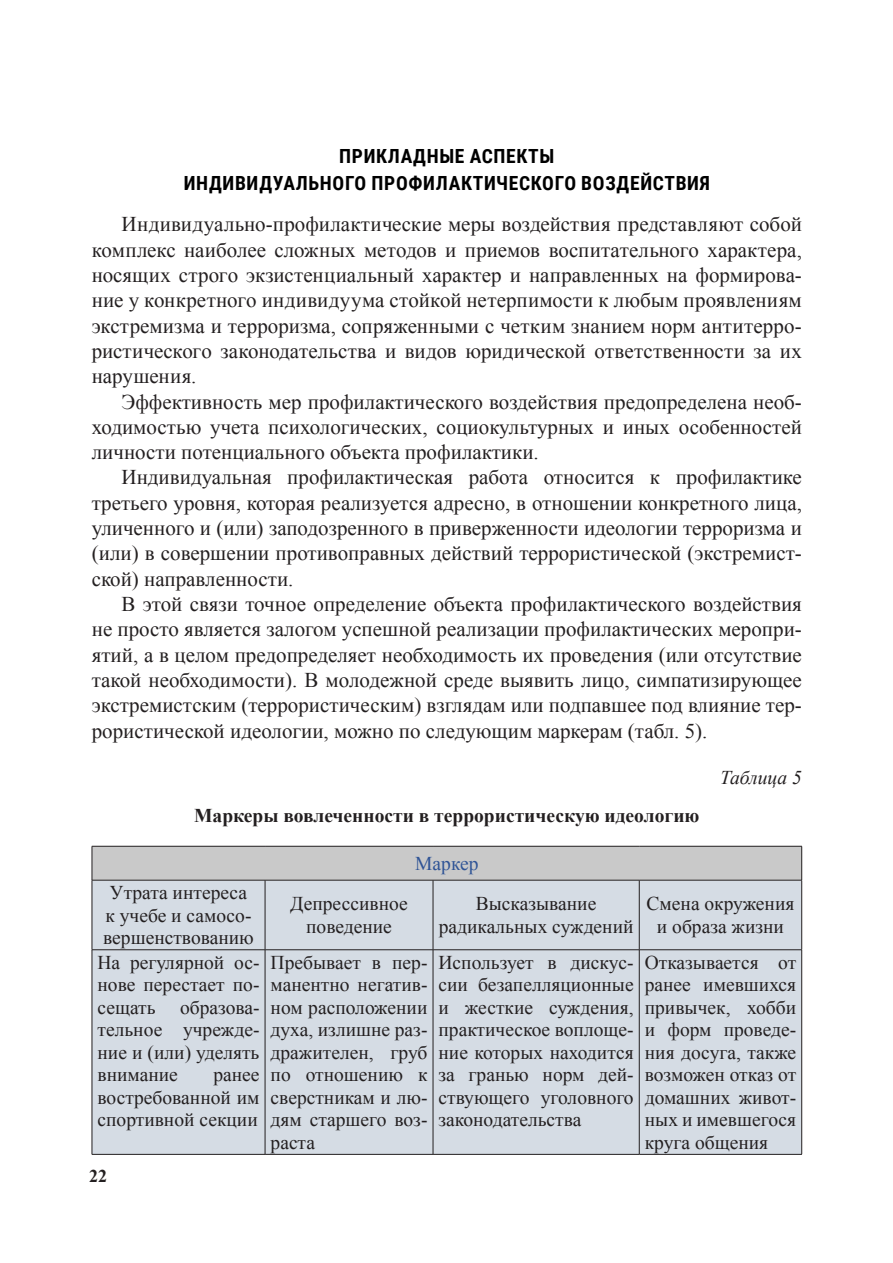
<style>
.page{position:relative;width:893px;height:1263px;background:#fff}
.page>*{position:absolute;margin:0;border:0;box-sizing:border-box;transform-origin:0 0}
.t1{font:21px/25.3px "Times New Roman";color:#231f20;text-align:justify}
.t2{font:19.5px/22.5px "Times New Roman";color:#231f20;text-align:justify}
.t3{font:700 19.5px/26.8px "Roboto Condensed";letter-spacing:.035em;color:#000;text-align:center}
.t4{font:700 19.5px "Times New Roman";color:#231f20}
.t5{font:italic 19.5px "Times New Roman";color:#231f20}
.t6{font:19.5px "Times New Roman";color:#2f5496}
.t7{font:700 18px "Times New Roman";color:#231f20}
</style>
<div class="page">
<div style="left:92px;top:846px;width:710px;height:34px;background:#c9c9c9"></div>
<div style="left:93px;top:881px;width:708px;height:273px;background:#d5dce4"></div>
<hr style="left:92px;top:846px;width:173px;height:1px;background:#231f20">
<hr style="left:92px;top:846px;width:1px;height:34px;background:#231f20">
<hr style="left:265px;top:846px;width:168px;height:1px;background:#231f20">
<hr style="left:433px;top:846px;width:206px;height:1px;background:#231f20">
<hr style="left:639px;top:846px;width:163px;height:1px;background:#231f20">
<hr style="left:801px;top:846px;width:1px;height:34px;background:#231f20">
<hr style="left:92px;top:880px;width:173px;height:1px;background:#231f20">
<hr style="left:92px;top:880px;width:1px;height:69px;background:#231f20">
<hr style="left:265px;top:880px;width:168px;height:1px;background:#231f20">
<hr style="left:265px;top:880px;width:1px;height:69px;background:#231f20">
<hr style="left:433px;top:880px;width:206px;height:1px;background:#231f20">
<hr style="left:433px;top:880px;width:1px;height:69px;background:#231f20">
<hr style="left:639px;top:880px;width:163px;height:1px;background:#231f20">
<hr style="left:639px;top:880px;width:1px;height:69px;background:#231f20">
<hr style="left:801px;top:880px;width:1px;height:69px;background:#231f20">
<hr style="left:92px;top:949px;width:173px;height:1px;background:#231f20">
<hr style="left:92px;top:950px;width:1px;height:204px;background:#231f20">
<hr style="left:265px;top:949px;width:168px;height:1px;background:#231f20">
<hr style="left:265px;top:950px;width:1px;height:204px;background:#231f20">
<hr style="left:433px;top:949px;width:206px;height:1px;background:#231f20">
<hr style="left:433px;top:950px;width:1px;height:204px;background:#231f20">
<hr style="left:639px;top:949px;width:163px;height:1px;background:#231f20">
<hr style="left:639px;top:950px;width:1px;height:204px;background:#231f20">
<hr style="left:801px;top:950px;width:1px;height:204px;background:#231f20">
<hr style="left:92px;top:1154px;width:173px;height:1px;background:#231f20">
<hr style="left:265px;top:1154px;width:168px;height:1px;background:#231f20">
<hr style="left:433px;top:1154px;width:206px;height:1px;background:#231f20">
<hr style="left:639px;top:1154px;width:163px;height:1px;background:#231f20">
<p class="t3" style="left:184px;top:142px;width:528px">ПРИКЛАДНЫЕ АСПЕКТЫ<br>ИНДИВИДУАЛЬНОГО ПРОФИЛАКТИЧЕСКОГО ВОЗДЕЙСТВИЯ</p>
<p class="t1" style="left:92px;top:211px;width:712px;text-indent:30px">Индивидуально-профилактические меры воздействия представляют собой комплекс наиболее сложных методов и приемов воспитательного характера, носящих строго экзистенциальный характер и направленных на формирова&shy;ние у конкретного индивидуума стойкой нетерпимости к любым проявлениям экстремизма и терроризма, сопряженными с четким знанием норм антитерро&shy;ристического законодательства и видов юридической ответственности за их нарушения.</p>
<p class="t1" style="left:92px;top:388px;width:712px;text-indent:30px">Эффективность мер профилактического воздействия предопределена необ&shy;ходимостью учета психологических, социокультурных и иных особенностей личности потенциального объекта профилактики.</p>
<p class="t1" style="left:92px;top:464px;width:712px;text-indent:30px">Индивидуальная профилактическая работа относится к профилактике третьего уровня, которая реализуется адресно, в отношении конкретного лица, уличенного и (или) заподозренного в приверженности идеологии терроризма и (или) в совершении противоправных действий террористической (экстремист&shy;ской) направленности.</p>
<p class="t1" style="left:92px;top:591px;width:712px;text-indent:30px">В этой связи точное определение объекта профилактического воздействия не просто является залогом успешной реализации профилактических меропри&shy;ятий, а в целом предопределяет необходимость их проведения (или отсутствие такой необходимости). В молодежной среде выявить лицо, симпатизирующее экстремистским (террористическим) взглядам или подпавшее под влияние тер&shy;рористической идеологии, можно по следующим маркерам (табл. 5).</p>
<p class="t5" style="left:720px;top:764px;width:83px">Таблица 5</p>
<p class="t4" style="left:194px;top:802px;width:507px">Маркеры вовлеченности в террористическую идеологию</p>
<p class="t6" style="left:415px;top:850px;width:65px">Маркер</p>
<p class="t2" style="left:103px;top:881px;width:152px;text-align:center">Утрата интереса к учебе и самосо&shy;вершенствованию</p>
<p class="t2" style="left:290px;top:892px;width:119px;text-align:center">Депрессивное поведение</p>
<p class="t2" style="left:439px;top:892px;width:196px;text-align:center">Высказывание радикальных суждений</p>
<p class="t2" style="left:646px;top:892px;width:149px;text-align:center">Смена окружения и образа жизни</p>
<p class="t2" style="left:97px;top:951px;width:164px">На регулярной ос&shy;нове перестает по&shy;сещать</p>
<p class="t2" style="left:271px;top:951px;width:158px">Пребывает в пер&shy;манентно негатив&shy;ном расположении духа, излишне раз&shy;дражителен, груб по отношению к сверстникам и лю&shy;дям старшего воз&shy;раста</p>
<p class="t2" style="left:439px;top:951px;width:197px">Использует в дискус&shy;сии безапелляционные и жесткие суждения, практическое воплоще&shy;ние которых находится за гранью норм дей&shy;ствующего уголовного законодательства</p>
<p class="t2" style="left:645px;top:951px;width:153px">Отказывается от ранее имевшихся привычек, хобби и форм проведе&shy;ния досуга, также возможен отказ от домашних живот&shy;ных и имевшегося круга общения</p>
<p class="t2" style="left:97px;top:996px;width:164px;text-indent:83px">образова&shy;тельное учрежде&shy;ние и (или) уделять внимание</p>
<p class="t2" style="left:97px;top:1063px;width:164px;text-indent:116px">ранее востребованной им спортивной секции</p>
<p class="t7" style="left:89px;top:1163px;width:19px">22</p>
</div>
